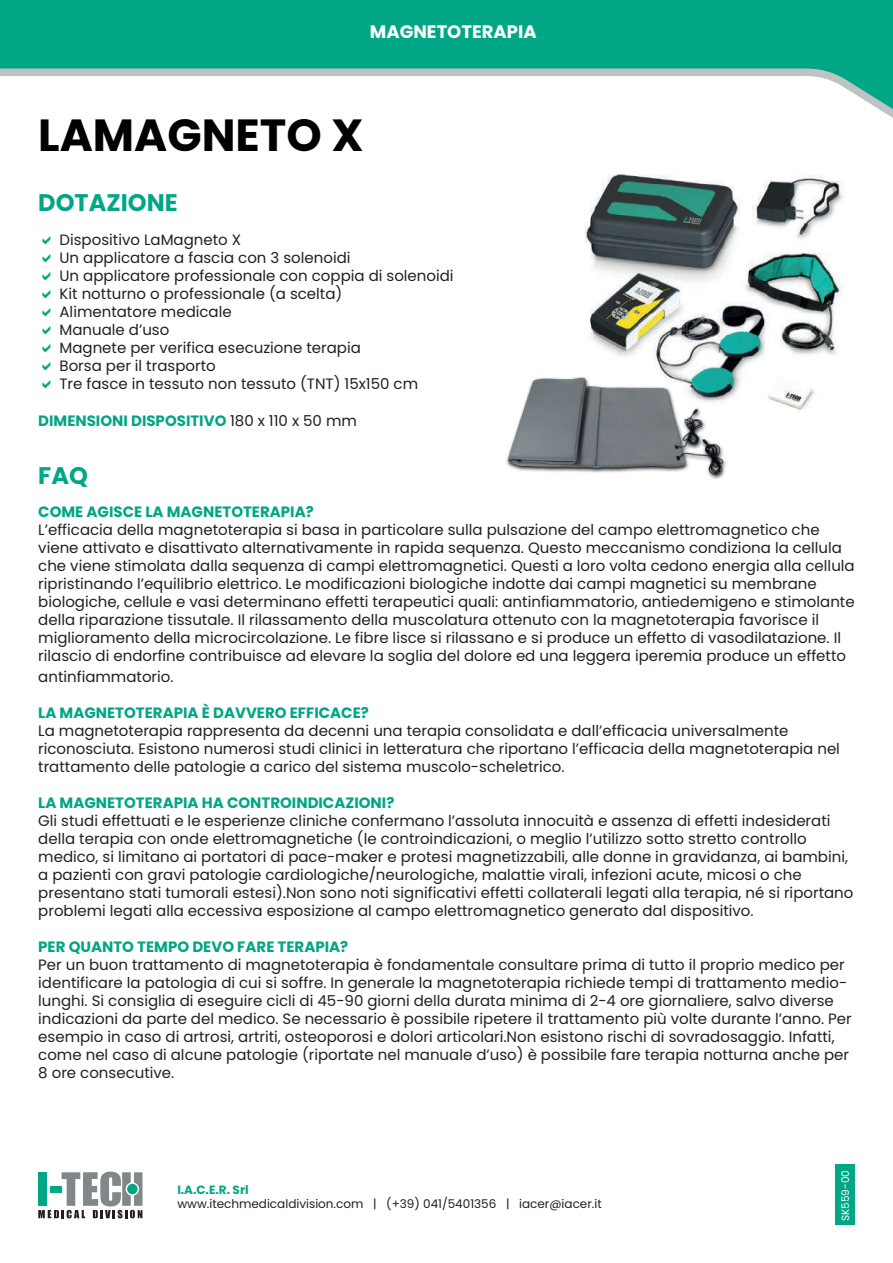
<style>
.page{position:relative;width:893px;height:1263px;background:#fff}
.page>*{position:absolute;margin:0;border:0;box-sizing:border-box;transform-origin:0 0}
.t1{font:700 45px "Poppins";color:#000001}
.t2{font:700 24px "Poppins";color:#00a786}
.t3{font:700 18px "Poppins";color:#fff}
.t4{font:15px/18px "Poppins";color:#231f20}
.t5{font:700 15px "Poppins";color:#00a684}
.t6{font:12px "Poppins";color:#231f20}
.t7{font:700 12px "Poppins";color:#00a786}
.t8{font:10.5px "Poppins";color:#fff}
.s1{font-weight:400;color:#231f20}
</style>
<div class="page">
<div style="left:0;top:0;width:893px;height:65px;background:#00a786"></div>
<svg style="left:0;top:65px;width:893px;height:53px"></svg>
<svg style="left:38px;top:1171px;width:105px;height:47px"></svg>
<img style="left:584px;top:173px;width:260px;height:197px">
<img style="left:506px;top:364px;width:235px;height:115px">
<img style="left:768px;top:388px;width:47px;height:23px">
<div style="left:835px;top:1165px;width:20px;height:60px;background:#00a786"></div>
<p class="t3" style="left:370px;top:21px;width:168px">MAGNETOTERAPIA</p>
<h1 class="t1" style="left:38px;top:109px;width:327px">LAMAGNETO X</h1>
<h2 class="t2" style="left:38px;top:189px;width:141px">DOTAZIONE</h2>
<p class="t4" style="left:60px;top:231px;width:396px">Dispositivo LaMagneto X<br>Un applicatore a fascia con 3 solenoidi<br>Un applicatore professionale con coppia di solenoidi Kit notturno o professionale (a scelta)<br>Alimentatore medicale<br>Manuale d’uso<br>Magnete per verifica esecuzione terapia<br>Borsa per il trasporto<br>Tre fasce in tessuto non tessuto (TNT) 15x150 cm</p>
<p class="t5" style="left:38px;top:412px;width:320px">DIMENSIONI DISPOSITIVO <span class="s1">180 x 110 x 50 mm</span></p>
<h2 class="t2" style="left:38px;top:461px;width:51px">FAQ</h2>
<p class="t5" style="left:38px;top:503px;width:277px">COME AGISCE LA MAGNETOTERAPIA?</p>
<p class="t4" style="left:38px;top:521px;width:818px">L’efficacia della magnetoterapia si basa in particolare sulla pulsazione del campo elettromagnetico che viene attivato e disattivato alternativamente in rapida sequenza. Questo meccanismo condiziona la cellula che viene stimolata dalla sequenza di campi elettromagnetici. Questi a loro volta cedono energia alla cellula ripristinando l’equilibrio elettrico. Le modificazioni biologiche indotte dai campi magnetici su membrane biologiche, cellule e vasi determinano effetti terapeutici quali: antinfiammatorio, antiedemigeno e stimolante della riparazione tissutale. Il rilassamento della muscolatura ottenuto con la magnetoterapia favorisce il miglioramento della microcircolazione. Le fibre lisce si rilassano e si produce un effetto di vasodilatazione. Il rilascio di endorfine contribuisce ad elevare la soglia del dolore ed una leggera iperemia produce un effetto</p>
<p class="t4" style="left:38px;top:668px;width:137px">antinfiammatorio.</p>
<p class="t5" style="left:38px;top:704px;width:332px">LA MAGNETOTERAPIA È DAVVERO EFFICACE?</p>
<p class="t4" style="left:38px;top:722px;width:803px">La magnetoterapia rappresenta da decenni una terapia consolidata e dall’efficacia universalmente riconosciuta. Esistono numerosi studi clinici in letteratura che riportano l’efficacia della magnetoterapia nel trattamento delle patologie a carico del sistema muscolo-scheletrico.</p>
<p class="t5" style="left:38px;top:794px;width:358px">LA MAGNETOTERAPIA HA CONTROINDICAZIONI?</p>
<p class="t4" style="left:38px;top:812px;width:817px">Gli studi effettuati e le esperienze cliniche confermano l’assoluta innocuità e assenza di effetti indesiderati della terapia con onde elettromagnetiche (le controindicazioni, o meglio l’utilizzo sotto stretto controllo medico, si limitano ai portatori di pace-maker e protesi magnetizzabili, alle donne in gravidanza, ai bambini, a pazienti con gravi patologie cardiologiche/neurologiche, malattie virali, infezioni acute, micosi o che presentano stati tumorali estesi).Non sono noti significativi effetti collaterali legati alla terapia, né si riportano problemi legati alla eccessiva esposizione al campo elettromagnetico generato dal dispositivo.</p>
<p class="t5" style="left:38px;top:938px;width:312px">PER QUANTO TEMPO DEVO FARE TERAPIA?</p>
<p class="t4" style="left:38px;top:956px;width:815px">Per un buon trattamento di magnetoterapia è fondamentale consultare prima di tutto il proprio medico per identificare la patologia di cui si soffre. In generale la magnetoterapia richiede tempi di trattamento medio&shy;lunghi. Si consiglia di eseguire cicli di 45-90 giorni della durata minima di 2-4 ore giornaliere, salvo diverse indicazioni da parte del medico. Se necessario è possibile ripetere il trattamento più volte durante l’anno. Per esempio in caso di artrosi, artriti, osteoporosi e dolori articolari.Non esistono rischi di sovradosaggio. Infatti, come nel caso di alcune patologie (riportate nel manuale d’uso) è possibile fare terapia notturna anche per 8 ore consecutive.</p>
<p class="t7" style="left:177px;top:1182px;width:73px">I.A.C.E.R. Srl</p>
<p class="t6" style="left:177px;top:1197px;width:426px">www.itechmedicaldivision.com | (+39) 041/5401356 | iacer@iacer.it</p>
<p class="t8" style="left:839px;top:1221px;width:53px;rotate:-90deg">SK559-00</p>
</div>
